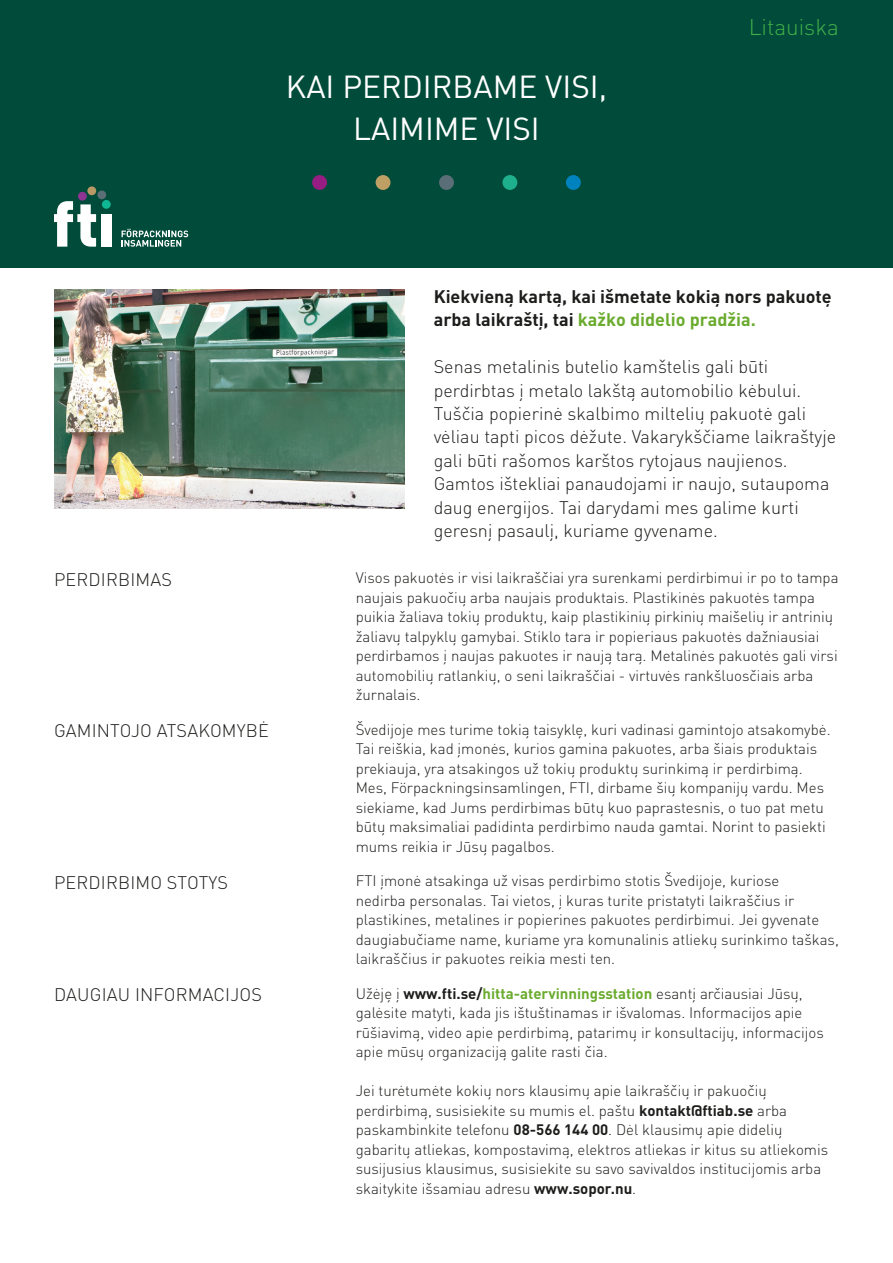
<style>
.page{position:relative;width:893px;height:1263px;background:#fff}
.page>*{position:absolute;margin:0;border:0;box-sizing:border-box;transform-origin:0 0}
.t1{font:31.5px/42px "DIN Pro";color:#fff;text-align:center}
.t2{font:300 22.5px "DIN Pro";color:#40ae49}
.t3{font:300 18px/23.4px "DIN Pro";color:#1d1d1b}
.t4{font:700 18px/23.4px "DIN Pro";color:#1d1d1b}
.t5{font:300 15px/19.5px "DIN Pro";color:#1d1d1b}
.s1{color:#6aab2e}
.s2{font-weight:700}
.s3{font-weight:700;color:#6aab2e}
</style>
<div class="page">
<div style="left:0;top:0;width:893px;height:268px;background:#004b39"></div>
<div style="left:312px;top:175px;width:15px;height:15px;background:#961e82;border-radius:50%"></div>
<div style="left:376px;top:175px;width:14px;height:15px;background:#bea064;border-radius:50%"></div>
<div style="left:439px;top:175px;width:15px;height:15px;background:#5a6e77;border-radius:50%"></div>
<div style="left:502px;top:175px;width:15px;height:15px;background:#1eb08c;border-radius:50%"></div>
<div style="left:566px;top:175px;width:15px;height:15px;background:#0082be;border-radius:50%"></div>
<img style="left:54px;top:289px;width:350px;height:219px">
<svg style="left:54px;top:201px;width:42px;height:46px"></svg>
<div style="left:101px;top:214px;width:11px;height:33px;background:#fff"></div>
<div style="left:78px;top:192px;width:9px;height:9px;background:#903493;border-radius:50%"></div>
<div style="left:87px;top:186px;width:9px;height:9px;background:#b99a67;border-radius:50%"></div>
<div style="left:102px;top:200px;width:9px;height:9px;background:#0fb795;border-radius:50%"></div>
<div style="left:97px;top:190px;width:9px;height:9px;background:#5b6d75;border-radius:50%"></div>
<svg style="left:122px;top:229px;width:66px;height:18px"></svg>
<p class="t1" style="left:286px;top:65px;width:323px">KAI PERDIRBAME VISI,<br>LAIMIME VISI</p>
<p class="t2" style="left:749px;top:11px;width:92px">Litauiska</p>
<p class="t3" style="left:54px;top:567px;width:119px">PERDIRBIMAS</p>
<p class="t3" style="left:54px;top:718px;width:216px">GAMINTOJO ATSAKOMYBĖ</p>
<p class="t3" style="left:54px;top:870px;width:176px">PERDIRBIMO STOTYS</p>
<p class="t3" style="left:54px;top:982px;width:209px">DAUGIAU INFORMACIJOS</p>
<p class="t4" style="left:434px;top:284px;width:399px">Kiekvieną kartą, kai išmetate kokią nors pakuotę arba laikraštį, tai <span class="s1">kažko didelio pradžia.</span></p>
<p class="t3" style="left:434px;top:354px;width:404px">Senas metalinis butelio kamštelis gali būti perdirbtas į metalo lakštą automobilio kėbului.<br>Tuščia popierinė skalbimo miltelių pakuotė gali vėliau tapti picos dėžute. Vakarykščiame laikraštyje gali būti rašomos karštos rytojaus naujienos.<br>Gamtos ištekliai panaudojami ir naujo, sutaupoma daug energijos. Tai darydami mes galime kurti geresnį pasaulį, kuriame gyvename.</p>
<p class="t5" style="left:356px;top:568px;width:484px">Visos pakuotės ir visi laikraščiai yra surenkami perdirbimui ir po to tampa naujais pakuočių arba naujais produktais. Plastikinės pakuotės tampa puikia žaliava tokių produktų, kaip plastikinių pirkinių maišelių ir antrinių žaliavų talpyklų gamybai. Stiklo tara ir popieriaus pakuotės dažniausiai perdirbamos į naujas pakuotes ir naują tarą. Metalinės pakuotės gali virsi automobilių ratlankių, o seni laikraščiai - virtuvės rankšluosčiais arba žurnalais.</p>
<p class="t5" style="left:356px;top:719px;width:476px">Švedijoje mes turime tokią taisyklę, kuri vadinasi gamintojo atsakomybė.<br>Tai reiškia, kad įmonės, kurios gamina pakuotes, arba šiais produktais prekiauja, yra atsakingos už tokių produktų surinkimą ir perdirbimą.<br>Mes, Förpackningsinsamlingen, FTI, dirbame šių kompanijų vardu. Mes siekiame, kad Jums perdirbimas būtų kuo paprastesnis, o tuo pat metu būtų maksimaliai padidinta perdirbimo nauda gamtai. Norint to pasiekti mums reikia ir Jūsų pagalbos.</p>
<p class="t5" style="left:356px;top:871px;width:485px">FTI įmonė atsakinga už visas perdirbimo stotis Švedijoje, kuriose<br>nedirba personalas. Tai vietos, į kuras turite pristatyti laikraščius ir plastikines, metalines ir popierines pakuotes perdirbimui. Jei gyvenate daugiabučiame name, kuriame yra komunalinis atliekų surinkimo taškas, laikraščius ir pakuotes reikia mesti ten.</p>
<p class="t5" style="left:356px;top:983px;width:470px">Užėję į <span class="s2">www.fti.se/</span><span class="s3">hitta-atervinningsstation</span> esantį arčiausiai Jūsų, galėsite matyti, kada jis ištuštinamas ir išvalomas. Informacijos apie rūšiavimą, video apie perdirbimą, patarimų ir konsultacijų, informacijos apie mūsų organizaciją galite rasti čia.</p>
<p class="t5" style="left:356px;top:1081px;width:474px">Jei turėtumėte kokių nors klausimų apie laikraščių ir pakuočių perdirbimą, susisiekite su mumis el. paštu <span class="s2">kontakt@ftiab.se</span> arba paskambinkite telefonu <span class="s2">08-566 144 00</span>. Dėl klausimų apie didelių gabaritų atliekas, kompostavimą, elektros atliekas ir kitus su atliekomis susijusius klausimus, susisiekite su savo savivaldos institucijomis arba skaitykite išsamiau adresu <span class="s2">www.sopor.nu</span>.</p>
</div>
